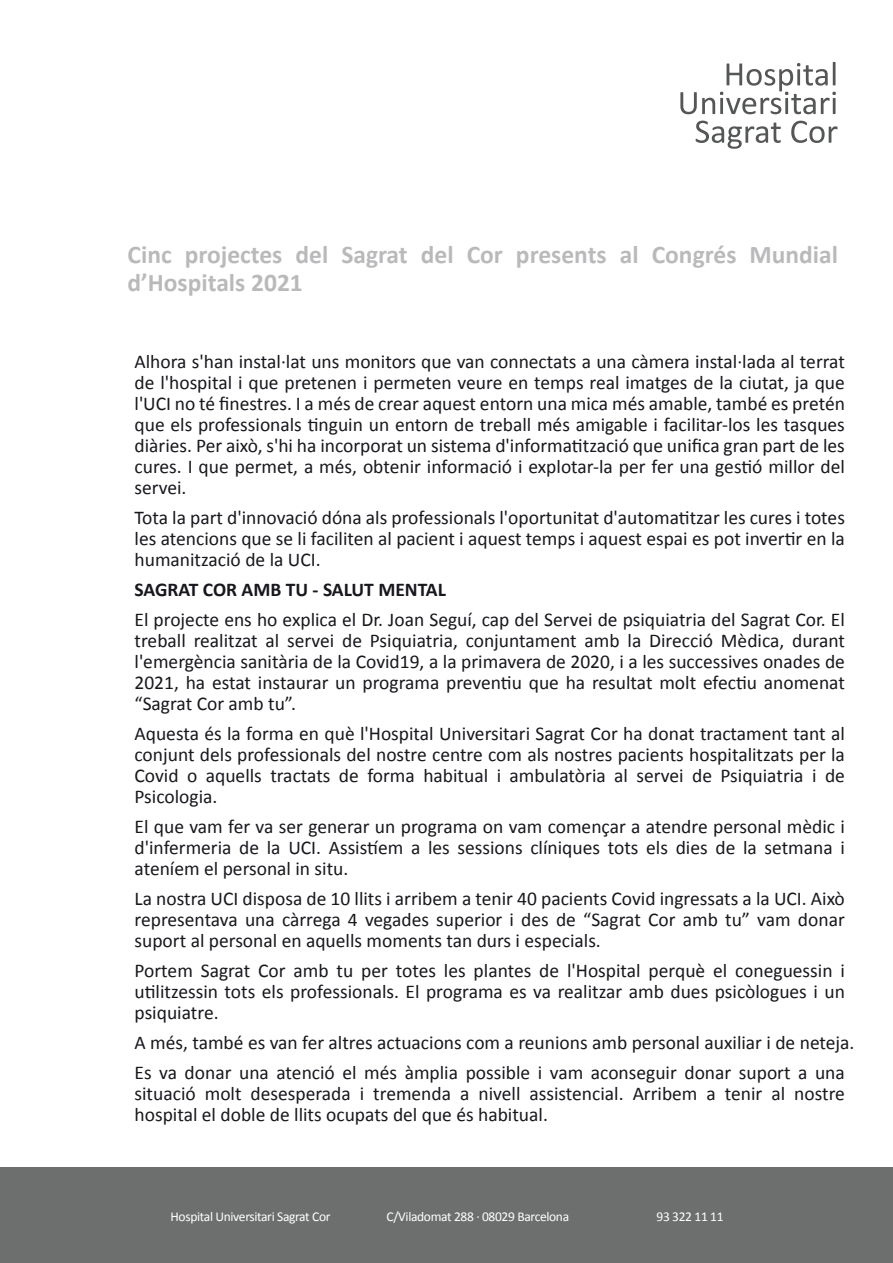
<style>
.page{position:relative;width:893px;height:1263px;background:#fff}
.page>*{position:absolute;margin:0;border:0;box-sizing:border-box;transform-origin:0 0}
.t1{font:700 25.5px/28.5px "Calibri";color:rgb(23 23 29/.3)}
.t2{font:19.5px/21px "Calibri";color:#17171d;text-align:justify}
.t3{font:700 19.5px "Calibri";color:#17171d}
.t4{font:13.5px "Calibri";letter-spacing:-.025em;color:#fff}
</style>
<div class="page">
<div style="left:0;top:1167px;width:893px;height:96px;background:#6d6f6f"></div>
<svg style="left:680px;top:62px;width:156px;height:52px"></svg>
<svg style="left:696px;top:121px;width:85px;height:28px"></svg>
<svg style="left:791px;top:121px;width:46px;height:22px"></svg>
<h1 class="t1" style="left:128px;top:240px;width:712px">Cinc projectes del Sagrat del Cor presents al Congrés Mundial d’Hospitals 2021</h1>
<p class="t2" style="left:135px;top:351px;width:712px">Alhora s'han instal·lat uns monitors que van connectats a una càmera instal·lada al terrat de l'hospital i que pretenen i permeten veure en temps real imatges de la ciutat, ja que l'UCI no té finestres. I a més de crear aquest entorn una mica més amable, també es pretén que els professionals tinguin un entorn de treball més amigable i facilitar-los les tasques diàries. Per això, s'hi ha incorporat un sistema d'informatització que unifica gran part de les cures. I que permet, a més, obtenir informació i explotar-la per fer una gestió millor del servei.</p>
<p class="t2" style="left:135px;top:507px;width:712px">Tota la part d'innovació dóna als professionals l'oportunitat d'automatitzar les cures i totes les atencions que se li faciliten al pacient i aquest temps i aquest espai es pot invertir en la humanització de la UCI.</p>
<p class="t3" style="left:135px;top:577px;width:313px">SAGRAT COR AMB TU - SALUT MENTAL</p>
<p class="t2" style="left:135px;top:609px;width:712px">El projecte ens ho explica el Dr. Joan Seguí, cap del Servei de psiquiatria del Sagrat Cor. El treball realitzat al servei de Psiquiatria, conjuntament amb la Direcció Mèdica, durant l'emergència sanitària de la Covid19, a la primavera de 2020, i a les successives onades de 2021, ha estat instaurar un programa preventiu que ha resultat molt efectiu anomenat “Sagrat Cor amb tu”.</p>
<p class="t2" style="left:135px;top:723px;width:712px">Aquesta és la forma en què l'Hospital Universitari Sagrat Cor ha donat tractament tant al conjunt dels professionals del nostre centre com als nostres pacients hospitalitzats per la Covid o aquells tractats de forma habitual i ambulatòria al servei de Psiquiatria i de Psicologia.</p>
<p class="t2" style="left:135px;top:816px;width:712px">El que vam fer va ser generar un programa on vam començar a atendre personal mèdic i d'infermeria de la UCI. Assistíem a les sessions clíniques tots els dies de la setmana i ateníem el personal in situ.</p>
<p class="t2" style="left:135px;top:888px;width:712px">La nostra UCI disposa de 10 llits i arribem a tenir 40 pacients Covid ingressats a la UCI. Això representava una càrrega 4 vegades superior i des de “Sagrat Cor amb tu” vam donar suport al personal en aquells moments tan durs i especials.</p>
<p class="t2" style="left:135px;top:960px;width:712px">Portem Sagrat Cor amb tu per totes les plantes de l'Hospital perquè el coneguessin i utilitzessin tots els professionals. El programa es va realitzar amb dues psicòlogues i un psiquiatre.</p>
<p class="t2" style="left:135px;top:1028px;width:721px;line-height:30px">A més, també es van fer altres actuacions com a reunions amb personal auxiliar i de neteja.<br>Es va donar una atenció el més àmplia possible i vam aconseguir donar suport a una</p>
<p class="t2" style="left:135px;top:1083px;width:712px">situació molt desesperada i tremenda a nivell assistencial. Arribem a tenir al nostre hospital el doble de llits ocupats del que és habitual.</p>
<p class="t4" style="left:171px;top:1208px;width:161px">Hospital Universitari Sagrat Cor</p>
<p class="t4" style="left:387px;top:1208px;width:184px">C/Viladomat 288 · 08029 Barcelona</p>
<p class="t4" style="left:656px;top:1208px;width:69px">93 322 11 11</p>
</div>
